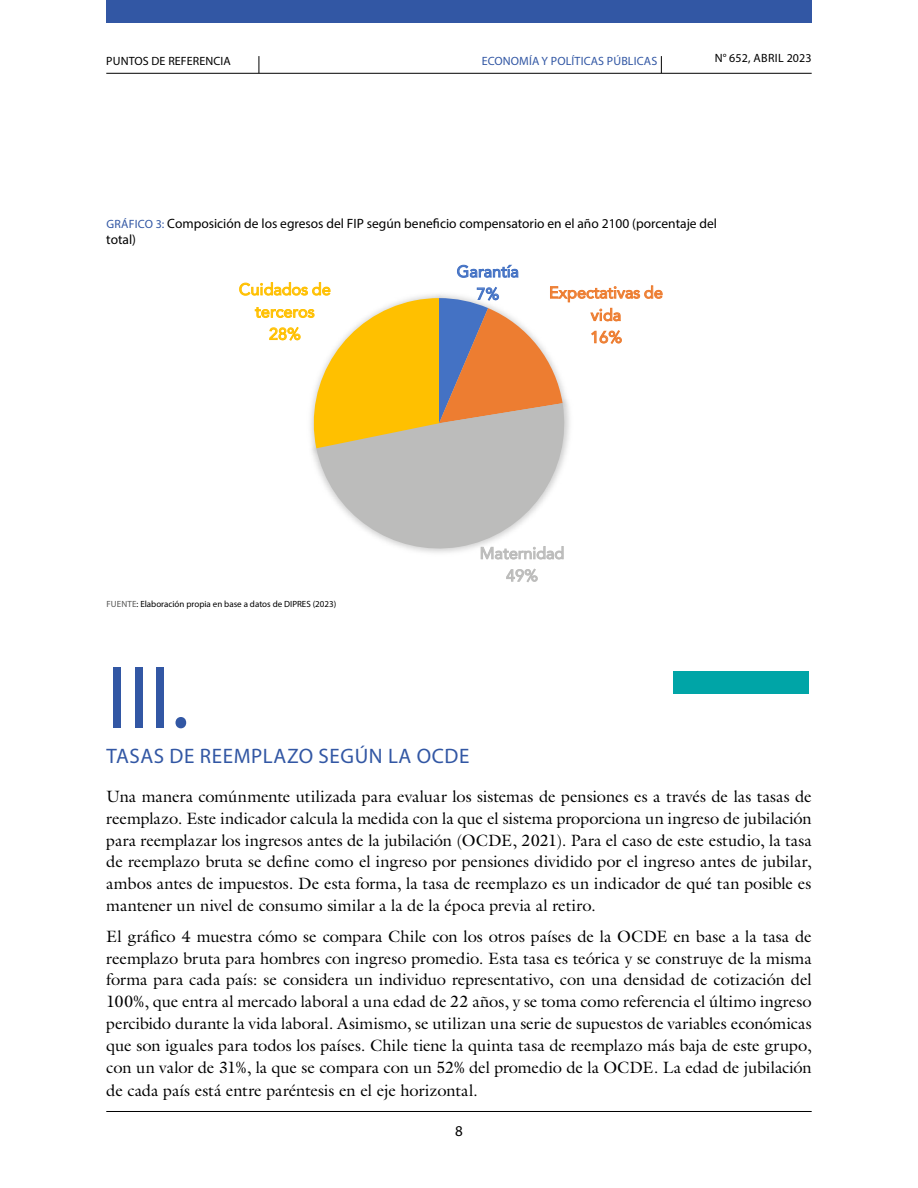
<style>
.page{position:relative;width:918px;height:1188px;background:#fff}
.page>*{position:absolute;margin:0;border:0;box-sizing:border-box;transform-origin:0 0}
.t1{font:90px "Myriad Pro";color:#3257a4}
.t2{font:21px "Myriad Pro";letter-spacing:.03em;color:#3257a4}
.t3{font:16.5px/22px "Galliard Pro";letter-spacing:-.005em;color:#000;text-align:justify}
.t4{font:16.35px/22.4px "Avenir";color:#ed7d31;text-align:center}
.t5{font:16.35px/22.4px "Avenir";letter-spacing:-.005em;color:#ffc000;text-align:center}
.t6{font:16.35px/22.4px "Avenir";letter-spacing:-.005em;color:#bcbcbb;text-align:center}
.t7{font:16.35px/22.4px "Avenir";letter-spacing:-.005em;color:#4472c4;text-align:center}
.t8{font:15px "Myriad Pro";color:#000}
.t9{font:13.5px/16.2px "Myriad Pro";color:#000}
.t10{font:12px "Myriad Pro";letter-spacing:.01em;color:#000}
.t11{font:12px "Myriad Pro";letter-spacing:.01em;color:#3257a4}
.t12{font:9px "Myriad Pro";color:#000}
.s1{font-size:12px;color:#3257a4}
.s2{color:#575756}
</style>
<div class="page">
<hr style="left:106px;top:1111px;width:706px;height:1px;background:#000">
<div style="left:106px;top:0;width:706px;height:23px;background:#3257a4"></div>
<hr style="left:106px;top:73px;width:706px;height:1px;background:#000">
<svg style="left:259px;top:56px;width:1px;height:17px"></svg>
<svg style="left:661px;top:56px;width:1px;height:17px"></svg>
<svg style="left:308px;top:298px;width:262px;height:255px"></svg>
<div style="left:673px;top:671px;width:135px;height:23px;background:#00a5a7"></div>
<p class="t10" style="left:106px;top:54px;width:126px">PUNTOS DE REFERENCIA</p>
<p class="t11" style="left:482px;top:54px;width:177px">ECONOMÍA Y POLÍTICAS PÚBLICAS</p>
<p class="t10" style="left:715px;top:51px;width:98px">N° 652, ABRIL 2023</p>
<p class="t9" style="left:106px;top:215px;width:612px"><span class="s1">GRÁFICO 3:</span> Composición de los egresos del FIP según beneficio compensatorio en el año 2100 (porcentaje del total)</p>
<p class="t7" style="left:457px;top:260px;width:64px">Garantía<br>7%</p>
<p class="t5" style="left:239px;top:278px;width:93px">Cuidados de terceros<br>28%</p>
<p class="t4" style="left:549px;top:281px;width:115px">Expectativas de vida<br>16%</p>
<p class="t12" style="left:106px;top:598px;width:231px"><span class="s2">FUENTE</span>: Elaboración propia en base a datos de DIPRES (2023)</p>
<p class="t6" style="left:480px;top:542px;width:86px">Maternidad<br>49%</p>
<h1 class="t1" style="left:106px;top:642px;width:85px">III.</h1>
<p class="t2" style="left:107px;top:743px;width:365px">TASAS DE REEMPLAZO SEGÚN LA OCDE</p>
<p class="t3" style="left:106px;top:785px;width:707px">Una manera comúnmente utilizada para evaluar los sistemas de pensiones es a través de las tasas de reemplazo. Este indicador calcula la medida con la que el sistema proporciona un ingreso de jubilación para reemplazar los ingresos antes de la jubilación (OCDE, 2021). Para el caso de este estudio, la tasa de reemplazo bruta se define como el ingreso por pensiones dividido por el ingreso antes de jubilar, ambos antes de impuestos. De esta forma, la tasa de reemplazo es un indicador de qué tan posible es mantener un nivel de consumo similar a la de la época previa al retiro.</p>
<p class="t3" style="left:106px;top:925px;width:707px">El gráfico 4 muestra cómo se compara Chile con los otros países de la OCDE en base a la tasa de reemplazo bruta para hombres con ingreso promedio. Esta tasa es teórica y se construye de la misma forma para cada país: se considera un individuo representativo, con una densidad de cotización del 100%, que entra al mercado laboral a una edad de 22 años, y se toma como referencia el último ingreso percibido durante la vida laboral. Asimismo, se utilizan una serie de supuestos de variables económicas que son iguales para todos los países. Chile tiene la quinta tasa de reemplazo más baja de este grupo, con un valor de 31%, la que se compara con un 52% del promedio de la OCDE. La edad de jubilación de cada país está entre paréntesis en el eje horizontal.</p>
<p class="t8" style="left:455px;top:1122px;width:9px">8</p>
</div>
